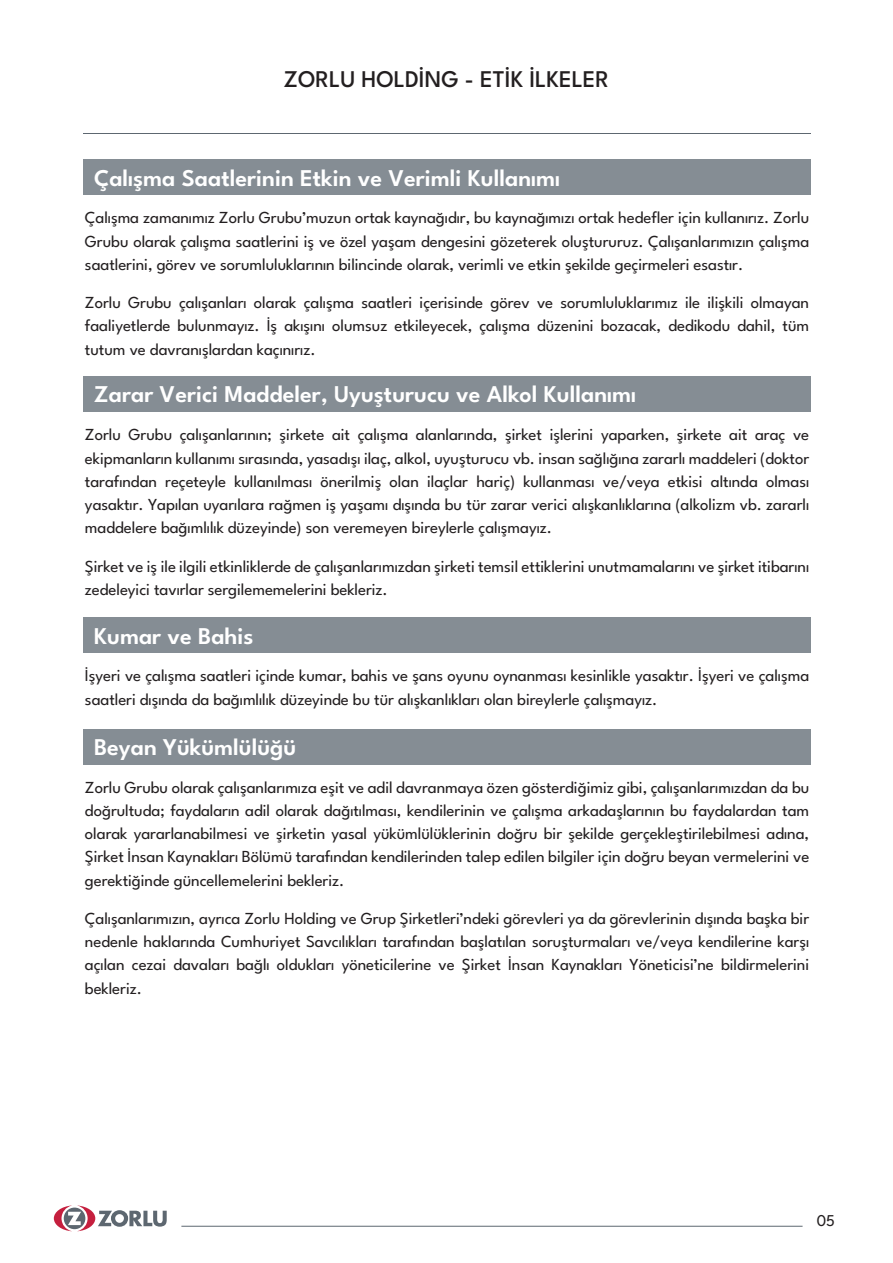
<style>
.page{position:relative;width:893px;height:1263px;background:#fff}
.page>*{position:absolute;margin:0;border:0;box-sizing:border-box;transform-origin:0 0}
.t1{font:600 24px "League Spartan";color:#fff}
.t2{font:500 24px "League Spartan";color:#231f20}
.t3{font:16.8px/23.2px "League Spartan";letter-spacing:-.005em;color:#231f20;text-align:justify}
.t4{font:16.5px "League Spartan";color:#231f20}
</style>
<div class="page">
<hr style="left:83px;top:133px;width:727px;height:1px;background:#5d6770">
<svg style="left:54px;top:1205px;width:113px;height:26px"></svg>
<hr style="left:181px;top:1226px;width:622px;height:1px;background:#5d6770">
<div style="left:83px;top:160px;width:727px;height:35px;background:#858d94"></div>
<div style="left:83px;top:377px;width:727px;height:35px;background:#858d94"></div>
<div style="left:83px;top:618px;width:727px;height:35px;background:#858d94"></div>
<div style="left:83px;top:729px;width:727px;height:35px;background:#858d94"></div>
<h1 class="t2" style="left:284px;top:61px;width:327px">ZORLU HOLDİNG - ETİK İLKELER</h1>
<h1 class="t1" style="left:94px;top:160px;width:468px">Çalışma Saatlerinin Etkin ve Verimli Kullanımı</h1>
<p class="t3" style="left:85px;top:205px;width:726px">Çalışma zamanımız Zorlu Grubu’muzun ortak kaynağıdır, bu kaynağımızı ortak hedefler için kullanırız. Zorlu Grubu olarak çalışma saatlerini iş ve özel yaşam dengesini gözeterek oluştururuz. Çalışanlarımızın çalışma saatlerini, görev ve sorumluluklarının bilincinde olarak, verimli ve etkin şekilde geçirmeleri esastır.</p>
<p class="t3" style="left:85px;top:289px;width:726px">Zorlu Grubu çalışanları olarak çalışma saatleri içerisinde görev ve sorumluluklarımız ile ilişkili olmayan faaliyetlerde bulunmayız. İş akışını olumsuz etkileyecek, çalışma düzenini bozacak, dedikodu dahil, tüm tutum ve davranışlardan kaçınırız.</p>
<h1 class="t1" style="left:94px;top:377px;width:544px">Zarar Verici Maddeler, Uyuşturucu ve Alkol Kullanımı</h1>
<p class="t3" style="left:85px;top:422px;width:726px">Zorlu Grubu çalışanlarının; şirkete ait çalışma alanlarında, şirket işlerini yaparken, şirkete ait araç ve ekipmanların kullanımı sırasında, yasadışı ilaç, alkol, uyuşturucu vb. insan sağlığına zararlı maddeleri (doktor tarafından reçeteyle kullanılması önerilmiş olan ilaçlar hariç) kullanması ve/veya etkisi altında olması yasaktır. Yapılan uyarılara rağmen iş yaşamı dışında bu tür zarar verici alışkanlıklarına (alkolizm vb. zararlı maddelere bağımlılık düzeyinde) son veremeyen bireylerle çalışmayız.</p>
<p class="t3" style="left:85px;top:553px;width:726px">Şirket ve iş ile ilgili etkinliklerde de çalışanlarımızdan şirketi temsil ettiklerini unutmamalarını ve şirket itibarını zedeleyici tavırlar sergilememelerini bekleriz.</p>
<h1 class="t1" style="left:94px;top:618px;width:161px">Kumar ve Bahis</h1>
<p class="t3" style="left:85px;top:663px;width:726px">İşyeri ve çalışma saatleri içinde kumar, bahis ve şans oyunu oynanması kesinlikle yasaktır. İşyeri ve çalışma saatleri dışında da bağımlılık düzeyinde bu tür alışkanlıkları olan bireylerle çalışmayız.</p>
<h1 class="t1" style="left:94px;top:729px;width:204px">Beyan Yükümlülüğü</h1>
<p class="t3" style="left:85px;top:774px;width:726px">Zorlu Grubu olarak çalışanlarımıza eşit ve adil davranmaya özen gösterdiğimiz gibi, çalışanlarımızdan da bu doğrultuda; faydaların adil olarak dağıtılması, kendilerinin ve çalışma arkadaşlarının bu faydalardan tam olarak yararlanabilmesi ve şirketin yasal yükümlülüklerinin doğru bir şekilde gerçekleştirilebilmesi adına, Şirket İnsan Kaynakları Bölümü tarafından kendilerinden talep edilen bilgiler için doğru beyan vermelerini ve gerektiğinde güncellemelerini bekleriz.</p>
<p class="t3" style="left:85px;top:905px;width:726px">Çalışanlarımızın, ayrıca Zorlu Holding ve Grup Şirketleri’ndeki görevleri ya da görevlerinin dışında başka bir nedenle haklarında Cumhuriyet Savcılıkları tarafından başlatılan soruşturmaları ve/veya kendilerine karşı açılan cezai davaları bağlı oldukları yöneticilerine ve Şirket İnsan Kaynakları Yöneticisi’ne bildirmelerini bekleriz.</p>
<p class="t4" style="left:817px;top:1209px;width:20px">05</p>
</div>
